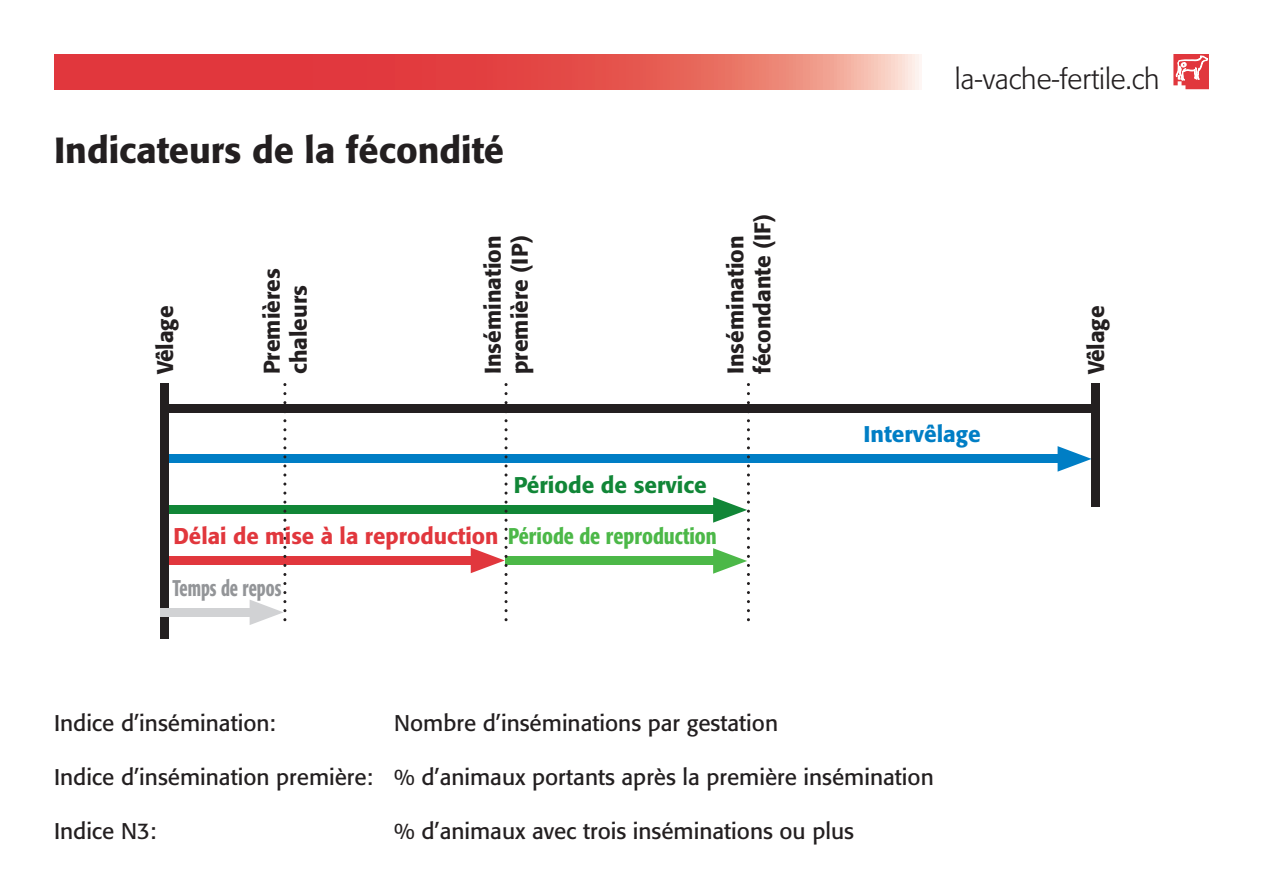
<style>
.page{position:relative;width:1263px;height:893px;background:#fff}
.page>*{position:absolute;margin:0;border:0;box-sizing:border-box;transform-origin:0 0}
.t1{font:500 36px "Formata";color:#231f20}
.t2{font:300 28.5px "Formata";color:#231f20}
.t3{font:22.5px "Formata";color:#231f20}
.t4{font:500 22.5px/27px "Formata";color:#231f20}
.t5{font:500 22.5px "Formata";color:#e1373d}
.t6{font:500 22.5px "Formata";color:#118637}
.t7{font:500 condensed 22.5px "Formata";color:#939598;scale:.79 1}
.t8{font:500 22.5px "Formata";color:#007ec5}
.s1{font-stretch:condensed;color:#4cb848}
</style>
<div class="page">
<div style="left:160px;top:557px;width:328px;height:8px;background:#e1373d"></div>
<div style="left:160px;top:455px;width:905px;height:8px;background:#007ec5"></div>
<svg style="left:1057px;top:446px;width:34px;height:26px"></svg>
<div style="left:160px;top:506px;width:568px;height:8px;background:#118637"></div>
<div style="left:506px;top:557px;width:221px;height:8px;background:#4cb848"></div>
<div style="left:160px;top:383px;width:9px;height:255px;background:#231f20"></div>
<div style="left:1091px;top:383px;width:9px;height:123px;background:#231f20"></div>
<div style="left:160px;top:404px;width:931px;height:9px;background:#231f20"></div>
<svg style="left:713px;top:383px;width:37px;height:238px"></svg>
<svg style="left:54px;top:54px;width:867px;height:35px;background:#e55956"></svg>
<svg style="left:1173px;top:54px;width:36px;height:35px"></svg>
<div style="left:160px;top:608px;width:109px;height:9px;background:#d1d2d4"></div>
<svg style="left:250px;top:383px;width:36px;height:242px"></svg>
<svg style="left:471px;top:383px;width:36px;height:238px"></svg>
<h1 class="t1" style="left:54px;top:128px;width:451px">Indicateurs de la fécondité</h1>
<p class="t4" style="left:151px;top:374px;width:70px;rotate:-90deg">Vêlage</p>
<p class="t4" style="left:258px;top:374px;width:107px;rotate:-90deg">Premières chaleurs</p>
<p class="t4" style="left:479px;top:374px;width:140px;rotate:-90deg">Insémination première (IP)</p>
<p class="t4" style="left:722px;top:374px;width:162px;rotate:-90deg">Insémination fécondante (IF)</p>
<p class="t6" style="left:514px;top:471px;width:195px">Période de service</p>
<p class="t5" style="left:173px;top:522px;width:545px">Délai de mise à la reproduction <span class="s1">Période de reproduction</span></p>
<p class="t7" style="left:173px;top:574px;width:139px">Temps de repos</p>
<p class="t2" style="left:955px;top:62px;width:206px">la-vache-fertile.ch</p>
<p class="t8" style="left:863px;top:420px;width:119px">Intervêlage</p>
<p class="t4" style="left:1083px;top:374px;width:70px;rotate:-90deg">Vêlage</p>
<p class="t3" style="left:54px;top:709px;width:223px">Indice d’insémination:</p>
<p class="t3" style="left:394px;top:709px;width:385px">Nombre d’inséminations par gestation</p>
<p class="t3" style="left:54px;top:763px;width:881px">Indice d’insémination première: % d’animaux portants après la première insémination</p>
<p class="t3" style="left:54px;top:817px;width:104px">Indice N3:</p>
<p class="t3" style="left:394px;top:817px;width:461px">% d’animaux avec trois inséminations ou plus</p>
</div>
